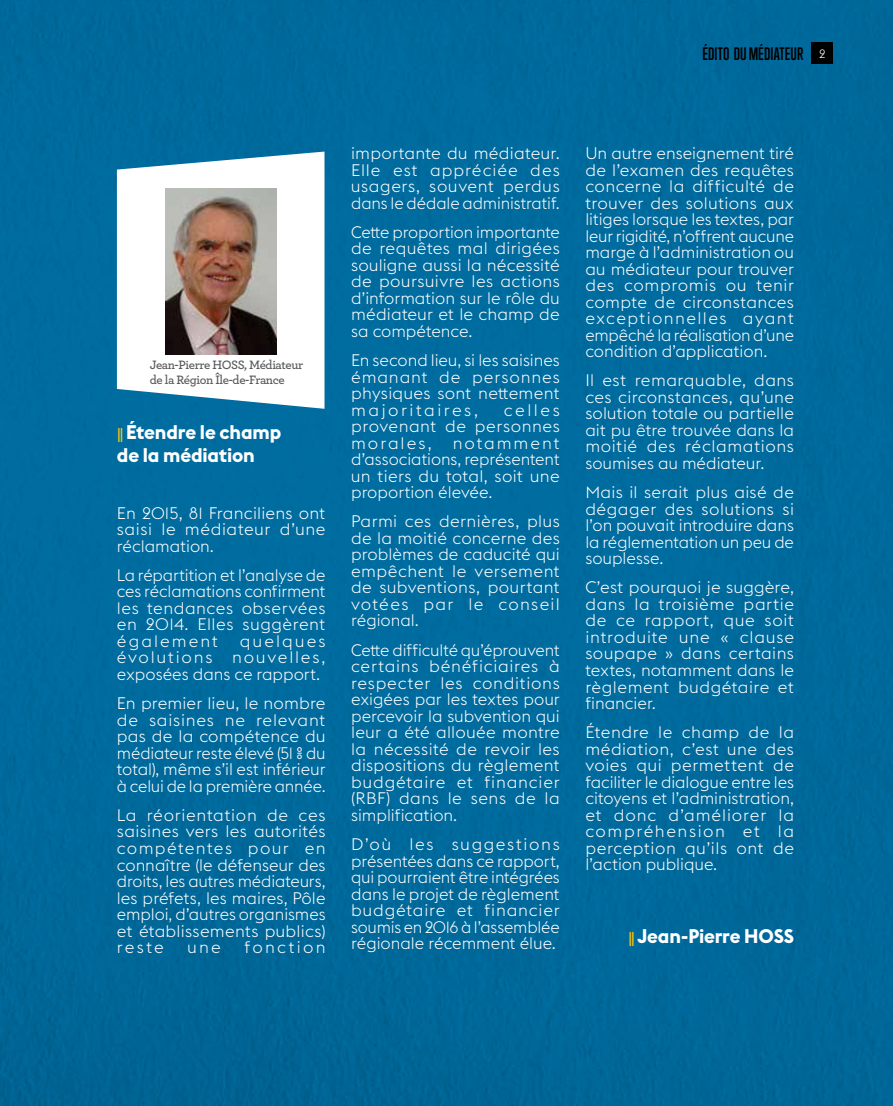
<style>
.page{position:relative;width:893px;height:1106px;background:#006a9c}
.page>*{position:absolute;margin:0;border:0;box-sizing:border-box;transform-origin:0 0}
.t1{font:700 19.5px/22.5px "Euclid Flex";letter-spacing:-.01em;color:#fff}
.t2{font:300 16.5px/16.5px "Euclid Flex";letter-spacing:.01em;color:#fff;text-align:justify}
.t3{font:700 16.5px "Trump Gothic Pro";letter-spacing:.005em;color:#000}
.t4{font:300 16.5px "Euclid Flex";letter-spacing:.135em;color:#fff}
.t5{font:600 12.75px/15px "Archer Pro";letter-spacing:-.035em;color:#58595b}
.s1{font-family:"Euclid Flex";font-weight:300;font-size:12px;color:#fff}
.s2{font-family:"Lovelo Line";color:#ffcb05}
</style>
<div class="page">
<div style="left:812px;top:43px;width:21px;height:21px;background:#000"></div>
<svg style="left:117px;top:152px;width:207px;height:257px"></svg>
<img style="left:165px;top:188px;width:111px;height:166px">
<p class="t3" style="left:702px;top:43px;width:125px">ÉDITO DU MÉDIATEUR <span class="s1">2</span></p>
<p class="t5" style="left:150px;top:356px;width:155px">Jean-Pierre HOSS, Médiateur de la Région Île-de-France</p>
<p class="t1" style="left:117px;top:421px;width:166px"><span class="s2">i</span>Étendre le champ de la médiation</p>
<p class="t2" style="left:117px;top:504px;width:210px">En 2015, 81 Franciliens ont saisi le médiateur d’une réclamation.</p>
<p class="t2" style="left:117px;top:567px;width:210px">La répartition et l’analyse de ces réclamations confirment les tendances observées en 2014. Elles suggèrent également</p>
<p class="t2" style="left:117px;top:633px;width:210px;text-indent:123px">quelques évolutions nouvelles, exposées dans ce rapport.</p>
<p class="t2" style="left:117px;top:695px;width:210px">En premier lieu, le nombre de saisines ne relevant pas de la compétence du médiateur reste élevé (51 % du total), même s’il est inférieur à celui de la première année.</p>
<p class="t2" style="left:117px;top:807px;width:210px">La réorientation de ces saisines vers les autorités compétentes pour en connaître (le défenseur des droits, les autres médiateurs, les préfets, les maires, Pôle emploi, d’autres organismes et établissements publics) reste</p>
<p class="t2" style="left:187px;top:939px;width:35px">une</p>
<p class="t4" style="left:244px;top:937px;width:83px">fonction</p>
<p class="t2" style="left:351px;top:145px;width:210px">importante du médiateur.<br>Elle est appréciée des usagers, souvent perdus dans le dédale administratif.</p>
<p class="t2" style="left:351px;top:224px;width:210px">Cette proportion importante de requêtes mal dirigées souligne aussi la nécessité de poursuivre les actions d’information sur le rôle du médiateur et le champ de sa compétence.</p>
<p class="t2" style="left:351px;top:352px;width:210px">En second lieu, si les saisines émanant de personnes physiques sont nettement majoritaires,</p>
<p class="t2" style="left:351px;top:401px;width:210px;text-indent:153px">celles provenant de personnes morales,</p>
<p class="t2" style="left:351px;top:434px;width:210px;text-indent:102px">notamment d’associations, représentent un tiers du total, soit une proportion élevée.</p>
<p class="t2" style="left:351px;top:513px;width:210px">Parmi ces dernières, plus de la moitié concerne des problèmes de caducité qui empêchent le versement de subventions, pourtant votées par le conseil régional.</p>
<p class="t2" style="left:351px;top:642px;width:210px">Cette difficulté qu’éprouvent certains bénéficiaires à respecter les conditions exigées par les textes pour percevoir la subvention qui leur a été allouée montre la nécessité de revoir les dispositions du règlement budgétaire et financier (RBF) dans le sens de la simplification.</p>
<p class="t2" style="left:351px;top:836px;width:210px">D’où les suggestions présentées dans ce rapport, qui pourraient être intégrées dans le projet de règlement budgétaire et financier soumis en 2016 à l’assemblée régionale récemment élue.</p>
<p class="t2" style="left:585px;top:145px;width:210px">Un autre enseignement tiré de l’examen des requêtes concerne la difficulté de trouver des solutions aux litiges lorsque les textes, par leur rigidité, n’offrent aucune marge à l’administration ou au médiateur pour trouver des compromis ou tenir compte de circonstances exceptionnelles ayant empêché la réalisation d’une condition d’application.</p>
<p class="t2" style="left:585px;top:372px;width:210px">Il est remarquable, dans ces circonstances, qu’une solution totale ou partielle ait pu être trouvée dans la moitié des réclamations soumises au médiateur.</p>
<p class="t2" style="left:585px;top:484px;width:210px">Mais il serait plus aisé de dégager des solutions si l’on pouvait introduire dans la réglementation un peu de souplesse.</p>
<p class="t2" style="left:585px;top:579px;width:210px">C’est pourquoi je suggère, dans la troisième partie de ce rapport, que soit introduite une « clause soupape » dans certains textes, notamment dans le règlement budgétaire et financier.</p>
<p class="t2" style="left:585px;top:724px;width:210px">Étendre le champ de la médiation, c’est une des voies qui permettent de faciliter le dialogue entre les citoyens et l’administration, et donc d’améliorer la compréhension et la perception qu’ils ont de l’action publique.</p>
<p class="t1" style="left:628px;top:925px;width:167px"><span class="s2">i</span>Jean-Pierre HOSS</p>
</div>
